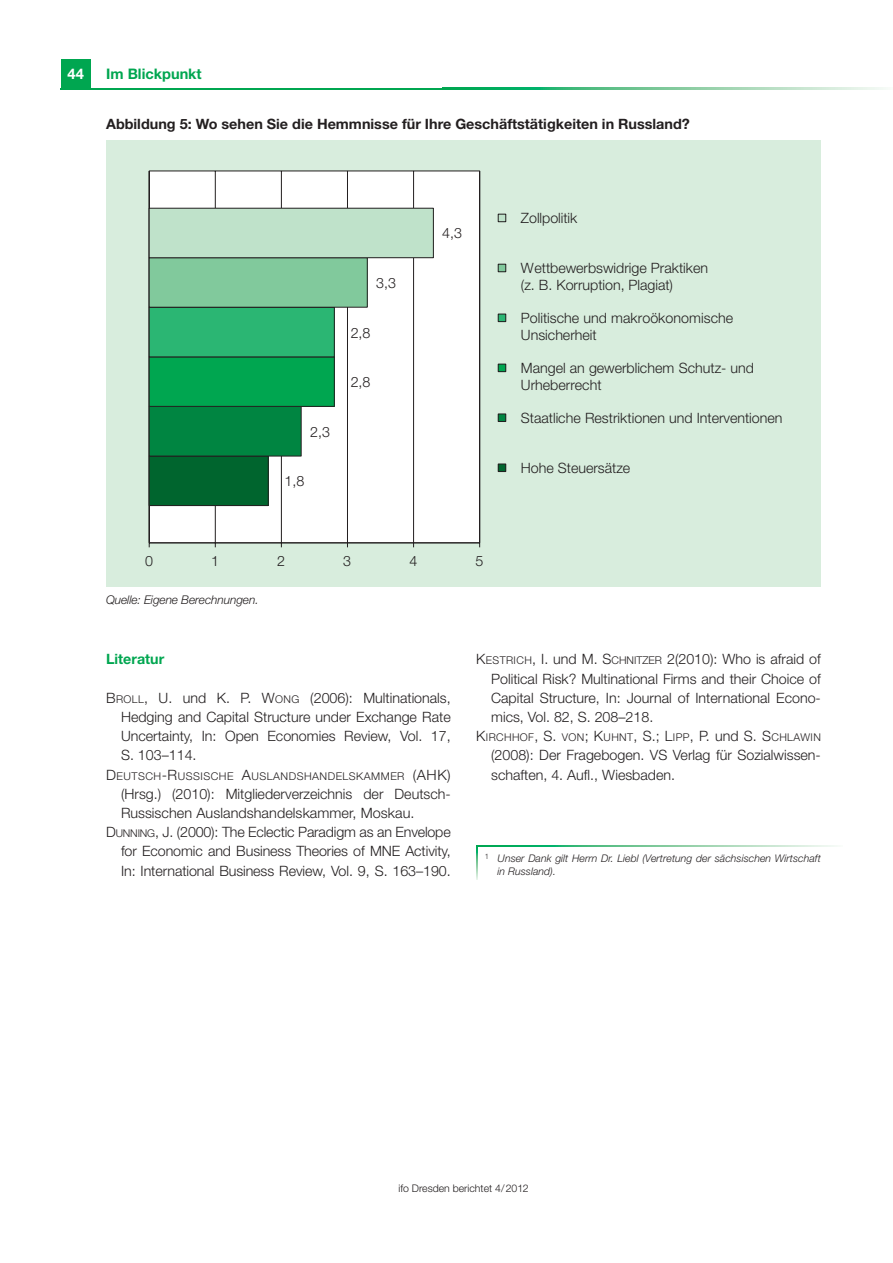
<style>
.page{position:relative;width:893px;height:1263px;background:#fff}
.page>*{position:absolute;margin:0;border:0;box-sizing:border-box;transform-origin:0 0}
.t1{font:700 14.7px "Helvetica Neue";color:#fff}
.t2{font:700 14.55px "Helvetica Neue";color:#00a650}
.t3{font:300 14.25px/19.2px "Helvetica Neue";color:#231f20}
.t4{font:700 14.25px "Helvetica Neue";color:#231f20}
.t5{font:700 14.25px "Helvetica Neue";color:#00a650}
.t6{font:italic 300 12px "Helvetica Neue";letter-spacing:-.005em;color:#231f20}
.t7{font:300 10.65px "Helvetica Neue";letter-spacing:.045em;color:#231f20}
.t8{font:italic 300 10.5px/13.2px "Helvetica Neue";letter-spacing:.005em;color:#231f20}
.t9{font:300 10.5px "Helvetica Neue";color:#231f20}
.s1{font-size:10.65px}
.s2{font-size:14.25px}
</style>
<div class="page">
<div style="left:61px;top:60px;width:30px;height:29px;background:#00a650"></div>
<hr style="left:61px;top:88px;width:382px;height:1px;background:#00a650">
<svg style="left:443px;top:88px;width:441px;height:1px"></svg>
<svg style="left:476px;top:845px;width:359px;height:2px"></svg>
<svg style="left:476px;top:846px;width:2px;height:34px"></svg>
<div style="left:106px;top:140px;width:714px;height:447px;background:#d8eddd"></div>
<svg style="left:148px;top:170px;width:332px;height:37px;background:#f4f4f4"></svg>
<svg style="left:148px;top:207px;width:332px;height:341px;background:#a2d3b8"></svg>
<div style="left:498px;top:214px;width:8px;height:8px;background:#bfe2ca"></div>
<div style="left:498px;top:214px;width:8px;height:8px;border:1px solid #231f20"></div>
<div style="left:498px;top:264px;width:8px;height:8px;background:#81c99c"></div>
<div style="left:498px;top:264px;width:8px;height:8px;border:1px solid #231f20"></div>
<div style="left:498px;top:314px;width:8px;height:8px;background:#2bb673"></div>
<div style="left:498px;top:314px;width:8px;height:8px;border:1px solid #231f20"></div>
<div style="left:498px;top:364px;width:8px;height:8px;background:#00a650"></div>
<div style="left:498px;top:364px;width:8px;height:8px;border:1px solid #231f20"></div>
<div style="left:498px;top:414px;width:8px;height:8px;background:#008541"></div>
<div style="left:498px;top:414px;width:8px;height:8px;border:1px solid #231f20"></div>
<div style="left:498px;top:464px;width:8px;height:8px;background:#00652e"></div>
<div style="left:498px;top:464px;width:8px;height:8px;border:1px solid #231f20"></div>
<p class="t1" style="left:68px;top:69px;width:18px">44</p>
<p class="t2" style="left:106px;top:69px;width:97px">Im Blickpunkt</p>
<p class="t4" style="left:106px;top:119px;width:585px">Abbildung 5: Wo sehen Sie die Hemmnisse für Ihre Geschäftstätigkeiten in Russland?</p>
<p class="t3" style="left:310px;top:423px;width:21px">2,3</p>
<p class="t3" style="left:284px;top:473px;width:21px">1,8</p>
<p class="t3" style="left:376px;top:275px;width:21px">3,3</p>
<p class="t3" style="left:351px;top:324px;width:21px">2,8</p>
<p class="t3" style="left:351px;top:374px;width:21px">2,8</p>
<p class="t3" style="left:442px;top:225px;width:21px">4,3</p>
<p class="t3" style="left:145px;top:553px;width:9px">0</p>
<p class="t3" style="left:211px;top:553px;width:9px">1</p>
<p class="t3" style="left:277px;top:553px;width:9px">2</p>
<p class="t3" style="left:343px;top:553px;width:9px">3</p>
<p class="t3" style="left:409px;top:553px;width:9px">4</p>
<p class="t3" style="left:475px;top:553px;width:9px">5</p>
<p class="t6" style="left:106px;top:595px;width:154px">Quelle: Eigene Berechnungen.</p>
<p class="t3" style="left:521px;top:210px;width:58px">Zollpolitik</p>
<p class="t3" style="left:521px;top:261px;width:189px;line-height:17.2px">Wettbewerbswidrige Praktiken (z. B. Korruption, Plagiat)</p>
<p class="t3" style="left:521px;top:311px;width:214px;line-height:17.2px">Politische und makroökonomische<br>Unsicherheit</p>
<p class="t3" style="left:521px;top:361px;width:234px;line-height:17.2px">Mangel an gewerblichem Schutz- und<br>Urheberrecht</p>
<p class="t3" style="left:521px;top:410px;width:263px">Staatliche Restriktionen und Interventionen</p>
<p class="t3" style="left:521px;top:460px;width:111px">Hohe Steuersätze</p>
<p class="t5" style="left:106px;top:654px;width:60px">Literatur</p>
<p class="t3" style="left:121px;top:690px;width:331px;text-align:justify;text-indent:-15px">B<span class="s1">ROLL</span>, U. und K. P. W<span class="s1">ONG</span> (2006): Multinationals, Hedging and Capital Structure under Exchange Rate Uncertainty, In: Open Economies Review, Vol. 17, S. 103–114.</p>
<p class="t7" style="left:106px;top:772px;width:346px"><span class="s2">D</span>EUTSCH<span class="s2">-R</span>USSISCHE <span class="s2">A</span>USLANDSHANDELSKAMMER <span class="s2">(AHK)</span></p>
<p class="t3" style="left:121px;top:786px;width:331px">(Hrsg.) (2010): Mitgliederverzeichnis der Deutsch-</p>
<p class="t3" style="left:121px;top:805px;width:295px">Russischen Auslandshandelskammer, Moskau.</p>
<p class="t3" style="left:106px;top:824px;width:346px">D<span class="s1">UNNING</span>, J. (2000): The Eclectic Paradigm as an Envelope</p>
<p class="t3" style="left:121px;top:843px;width:331px">for Economic and Business Theories of MNE Activity,</p>
<p class="t3" style="left:121px;top:862px;width:331px">In: International Business Review, Vol. 9, S. 163–190.</p>
<p class="t3" style="left:491px;top:651px;width:331px;text-align:justify;text-indent:-15px">K<span class="s1">ESTRICH</span>, I. und M. S<span class="s1">CHNITZER</span> 2(2010): Who is afraid of Political Risk? Multinational Firms and their Choice of Capital Structure, In: Journal of International Econo&shy;mics, Vol. 82, S. 208–218.</p>
<p class="t7" style="left:476px;top:734px;width:346px"><span class="s2">K</span>IRCHHOF<span class="s2">, S.</span> VON<span class="s2">; K</span>UHNT<span class="s2">, S.; L</span>IPP<span class="s2">, P. und S. S</span>CHLAWIN</p>
<p class="t3" style="left:491px;top:747px;width:331px">(2008): Der Fragebogen. VS Verlag für Sozialwissen&shy;schaften, 4. Aufl., Wiesbaden.</p>
<p class="t8" style="left:497px;top:853px;width:325px;text-indent:-13px"><sup>1</sup> Unser Dank gilt Herrn Dr. Liebl (Vertretung der sächsischen Wirtschaft in Russland).</p>
<p class="t9" style="left:398px;top:1185px;width:131px">ifo Dresden berichtet 4/2012</p>
</div>
